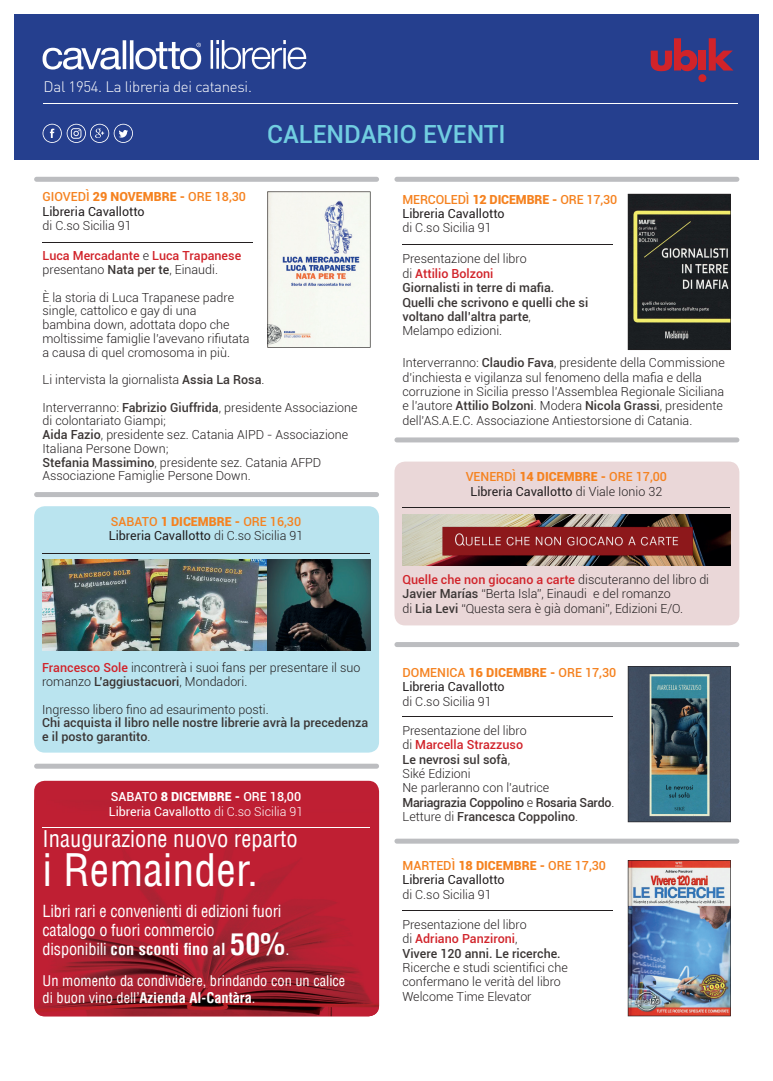
<style>
.page{position:relative;width:773px;height:1081px;background:#fff}
.page>*{position:absolute;margin:0;border:0;box-sizing:border-box;transform-origin:0 0}
.t1{font:condensed 43.75px "Helvetica LT";color:#fff}
.t2{font:500 25px "Roboto";color:#71cee1}
.t3{font:condensed 22.5px "Helvetica LT";color:#fff}
.t4{font:condensed 16.25px/18.8px "Helvetica LT";letter-spacing:-.01em;color:#fff}
.t5{font:300 15px "DIN";letter-spacing:-.02em;color:#fff}
.t6{font:condensed 14.38px/17.2px "Helvetica LT";color:#fff}
.t7{font:300 12.5px/14.4px "Roboto";color:#231f20}
.t8{font:12.5px/14.4px "Roboto";color:#231f20}
.t9{font:500 12.5px/14.4px "Roboto";color:#3b3635}
.t10{font:12.5px/14.4px "Roboto";color:#fff}
.t11{font:500 12.5px/13.8px "Roboto";color:#d1232a}
.s1{font-weight:500;color:#f58220}
.s2{font-weight:900;color:#f58220}
.s3{font-weight:300;color:#231f20}
.s4{color:#3b3635}
.s5{font-weight:500;color:#3b3635}
.s6{font-weight:300}
.s7{font-weight:500;color:#d1232a}
.s8{font-weight:500}
.s9{font-weight:900}
.s10{font-weight:700}
.s11{font-weight:700;font-size:30px}
.s12{color:#d1232a}
</style>
<div class="page">
<div style="left:34px;top:781px;width:345px;height:235px;background:#be1f33;border-radius:11px"></div>
<img style="left:34px;top:858px;width:345px;height:158px">
<div style="left:14px;top:14px;width:744px;height:146px;background:#253f8e"></div>
<svg style="left:210px;top:40px;width:96px;height:29px"></svg>
<svg style="left:43px;top:40px;width:158px;height:30px"></svg>
<svg style="left:43px;top:124px;width:90px;height:19px"></svg>
<hr style="left:43px;top:103px;width:694px;height:1px;background:#fff">
<svg style="left:650px;top:38px;width:83px;height:44px"></svg>
<div style="left:698px;top:51px;width:7px;height:19px;background:#d1232a"></div>
<svg style="left:267px;top:191px;width:103px;height:157px"></svg>
<img style="left:627px;top:860px;width:103px;height:156px">
<svg style="left:627px;top:666px;width:103px;height:156px;background:#46606b"></svg>
<svg style="left:627px;top:194px;width:103px;height:156px;background:#383a33"></svg>
<hr style="left:43px;top:242px;width:209px;height:1px;background:#231f20">
<hr style="left:402px;top:910px;width:210px;height:1px;background:#231f20">
<hr style="left:402px;top:716px;width:210px;height:1px;background:#231f20">
<hr style="left:402px;top:244px;width:210px;height:1px;background:#231f20">
<div style="left:34px;top:177px;width:345px;height:5px;background:#bcbdc0;border-radius:2px"></div>
<div style="left:34px;top:492px;width:345px;height:5px;background:#bcbdc0;border-radius:2px"></div>
<div style="left:34px;top:763px;width:345px;height:5px;background:#bcbdc0;border-radius:2px"></div>
<div style="left:394px;top:838px;width:345px;height:5px;background:#bcbdc0;border-radius:2px"></div>
<div style="left:394px;top:437px;width:345px;height:5px;background:#bcbdc0;border-radius:2px"></div>
<div style="left:394px;top:642px;width:345px;height:5px;background:#bcbdc0;border-radius:2px"></div>
<div style="left:394px;top:177px;width:345px;height:5px;background:#bcbdc0;border-radius:2px"></div>
<div style="left:394px;top:461px;width:345px;height:164px;background:#ead7d8;border-radius:11px"></div>
<div style="left:34px;top:506px;width:345px;height:246px;background:#bae4ef;border-radius:11px"></div>
<hr style="left:402px;top:507px;width:328px;height:1px;background:#231f20">
<hr style="left:42px;top:553px;width:328px;height:1px;background:#231f20">
<hr style="left:42px;top:827px;width:328px;height:1px;background:#fff">
<img style="left:402px;top:515px;width:328px;height:50px">
<img style="left:42px;top:559px;width:328px;height:91px">
<p class="t5" style="left:44px;top:78px;width:210px">Dal 1954. La libreria dei catanesi.</p>
<h2 class="t2" style="left:267px;top:116px;width:240px">CALENDARIO EVENTI</h2>
<p class="t8" style="left:43px;top:189px;width:205px"><span class="s1">GIOVEDÌ</span> <span class="s2">29 NOVEMBRE -</span> <span class="s1">ORE 18,30<br></span>Libreria Cavallotto</p>
<p class="t7" style="left:43px;top:218px;width:91px">di C.so Sicilia 91</p>
<p class="t8" style="left:402px;top:191px;width:216px"><span class="s1">MERCOLEDÌ</span> <span class="s2">12 DICEMBRE -</span> <span class="s1">ORE 17,30<br></span>Libreria Cavallotto</p>
<p class="t7" style="left:402px;top:220px;width:91px">di C.so Sicilia 91</p>
<p class="t11" style="left:43px;top:248px;width:200px">Luca Mercadante <span class="s3">e</span> Luca Trapanese <span class="s3">presentano</span> <span class="s4">Nata per te</span><span class="s3">, Einaudi.</span></p>
<p class="t7" style="left:43px;top:290px;width:209px;line-height:13.8px">È la storia di Luca Trapanese padre single, cattolico e gay di una<br>bambina down, adottata dopo che moltissime famiglie l’avevano rifiutata a causa di quel cromosoma in più.</p>
<p class="t7" style="left:43px;top:372px;width:223px">Li intervista la giornalista <span class="s5">Assia La Rosa</span>.</p>
<p class="t7" style="left:43px;top:400px;width:316px;line-height:13.8px">Interverranno: <span class="s5">Fabrizio Giuffrida</span>, presidente Associazione di colontariato Giampi;<br><span class="s5">Aida Fazio</span>, presidente sez. Catania AIPD - Associazione Italiana Persone Down;<br><span class="s5">Stefania Massimino</span>, presidente sez. Catania AFPD Associazione Famiglie Persone Down.</p>
<p class="t8" style="left:109px;top:514px;width:196px"><span class="s1">SABATO</span> <span class="s2">1 DICEMBRE -</span> <span class="s1">ORE 16,30<br></span>Libreria Cavallotto <span class="s6">di C.so Sicilia 91</span></p>
<p class="t7" style="left:42px;top:661px;width:320px;line-height:13.8px"><span class="s7">Francesco Sole</span> incontrerà i suoi fans per presentare il suo romanzo <span class="s5">L’aggiustacuori</span>, Mondadori.</p>
<p class="t7" style="left:42px;top:702px;width:228px">Ingresso libero fino ad esaurimento posti.</p>
<p class="t9" style="left:42px;top:715px;width:327px;line-height:13.8px">Chi acquista il libro nelle nostre librerie avrà la precedenza e il posto garantito<span class="s3">.</span></p>
<p class="t10" style="left:109px;top:789px;width:196px"><span class="s8">SABATO</span> <span class="s9">8 DICEMBRE -</span> <span class="s8">ORE 18,00<br></span>Libreria Cavallotto <span class="s6">di C.so Sicilia 91</span></p>
<h3 class="t3" style="left:43px;top:825px;width:256px">Inaugurazione nuovo reparto</h3>
<h1 class="t1" style="left:43px;top:842px;width:217px">i Remainder.</h1>
<h3 class="t4" style="left:43px;top:902px;width:248px">Libri rari e convenienti di edizioni fuori catalogo o fuori commercio<br>disponibili <span class="s10">con sconti fino al</span> <span class="s11">50%</span>.</h3>
<p class="t6" style="left:43px;top:971px;width:304px">Un momento da condividere, brindando con un calice di buon vino dell’<span class="s10">Azienda Al-Cantàra</span>.</p>
<p class="t9" style="left:402px;top:251px;width:187px"><span class="s3">Presentazione del libro<br>di</span> <span class="s12">Attilio Bolzoni<br></span>Giornalisti in terre di mafia.<br>Quelli che scrivono e quelli che si voltano dall’altra parte<span class="s3">,<br>Melampo edizioni.</span></p>
<p class="t7" style="left:402px;top:355px;width:324px">Interverranno: <span class="s5">Claudio Fava</span>, presidente della Commissione d’inchiesta e vigilanza sul fenomeno della mafia e della corruzione in Sicilia presso l’Assemblea Regionale Siciliana e l’autore <span class="s5">Attilio Bolzoni</span>. Modera <span class="s5">Nicola Grassi</span>, presidente dell’AS.A.E.C. Associazione Antiestorsione di Catania.</p>
<p class="t8" style="left:465px;top:469px;width:203px;text-align:center"><span class="s1">VENERDÌ</span> <span class="s2">14 DICEMBRE -</span> <span class="s1">ORE 17,00<br></span>Libreria Cavallotto <span class="s6">di Viale Ionio 32</span></p>
<p class="t7" style="left:402px;top:572px;width:308px"><span class="s7">Quelle che non giocano a carte</span> discuteranno del libro di<br><span class="s5">Javier Marías</span> “Berta Isla”, Einaudi e del romanzo<br>di <span class="s5">Lia Levi</span> “Questa sera è già domani”, Edizioni E/O.</p>
<p class="t8" style="left:402px;top:665px;width:215px"><span class="s1">DOMENICA</span> <span class="s2">16 DICEMBRE -</span> <span class="s1">ORE 17,30<br></span>Libreria Cavallotto</p>
<p class="t7" style="left:402px;top:693px;width:91px">di C.so Sicilia 91</p>
<p class="t7" style="left:402px;top:723px;width:213px">Presentazione del libro<br>di <span class="s7">Marcella Strazzuso<br></span><span class="s5">Le nevrosi sul sofà</span>,<br>Siké Edizioni<br>Ne parleranno con l’autrice<br><span class="s5">Mariagrazia Coppolino</span> e <span class="s5">Rosaria Sardo</span>.<br>Letture di <span class="s5">Francesca Coppolino</span>.</p>
<p class="t8" style="left:402px;top:858px;width:205px"><span class="s1">MARTEDÌ</span> <span class="s2">18 DICEMBRE -</span> <span class="s1">ORE 17,30<br></span>Libreria Cavallotto</p>
<p class="t7" style="left:402px;top:886px;width:91px">di C.so Sicilia 91</p>
<p class="t9" style="left:402px;top:916px;width:160px"><span class="s3">Presentazione del libro<br>di</span> <span class="s12">Adriano Panzironi</span><span class="s3">,<br></span>Vivere 120 anni. Le ricerche.</p>
<p class="t7" style="left:402px;top:960px;width:167px">Ricerche e studi scientifici che confermano le verità del libro<br>Welcome Time Elevator</p>
</div>
